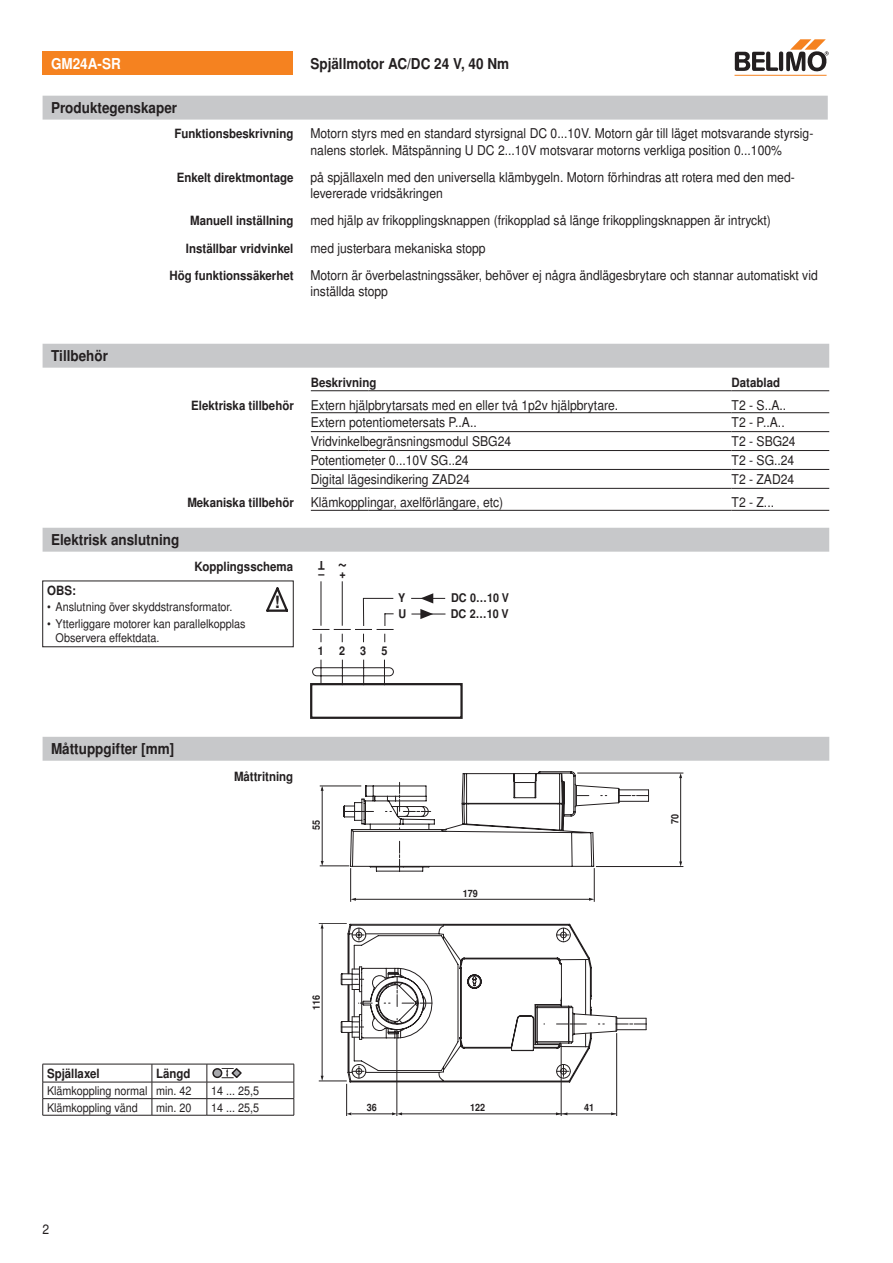
<style>
.page{position:relative;width:893px;height:1263px;background:#fff}
.page>*{position:absolute;margin:0;border:0;box-sizing:border-box;transform-origin:0 0}
.t1{font:700 18px "Nimbus Sans BEL";color:#231f20;scale:.9 1}
.t2{font:700 16.95px "Nimbus Sans BEL";color:#231f20}
.t3{font:700 15px "Nimbus Sans BEL";color:#231f20;scale:.9 1}
.t4{font:700 15px "Nimbus Sans BEL";color:#fff;scale:.9 1}
.t5{font:13.5px/16.2px "Nimbus Sans BEL";color:#231f20;scale:.9 1}
.t6{font:700 12.75px "Nimbus Sans BEL";color:#231f20;scale:.9 1}
.t7{font:12px/14.4px "Nimbus Sans BEL";color:#231f20;scale:.9 1}
.t8{font:700 12px/15.8px "Nimbus Sans BEL";color:#231f20;scale:.9 1}
.t9{font:700 10.05px "Nimbus Sans BEL";color:#231f20;scale:.9 1}
</style>
<div class="page">
<div style="left:43px;top:51px;width:250px;height:24px;background:#f58220"></div>
<hr style="left:735px;top:75px;width:92px;height:1px;background:#f58220">
<svg style="left:735px;top:39px;width:94px;height:33px"></svg>
<div style="left:43px;top:528px;width:786px;height:24px;background:#c7c8ca"></div>
<hr style="left:411px;top:598px;width:34px;height:1px;background:#231f20">
<svg style="left:420px;top:593px;width:13px;height:10px"></svg>
<hr style="left:411px;top:614px;width:34px;height:1px;background:#231f20">
<svg style="left:420px;top:609px;width:13px;height:10px"></svg>
<hr style="left:321px;top:581px;width:1px;height:45px;background:#231f20">
<hr style="left:342px;top:581px;width:1px;height:45px;background:#231f20">
<svg style="left:312px;top:659px;width:82px;height:24px"></svg>
<svg style="left:312px;top:598px;width:82px;height:44px"></svg>
<div style="left:310px;top:683px;width:153px;height:36px;border:2px solid #231f20"></div>
<div style="left:43px;top:96px;width:785px;height:24px;background:#c7c8ca"></div>
<div style="left:43px;top:737px;width:786px;height:24px;background:#c7c8ca"></div>
<hr style="left:350px;top:868px;width:1px;height:34px;background:#231f20">
<hr style="left:594px;top:868px;width:1px;height:34px;background:#231f20">
<hr style="left:355px;top:899px;width:235px;height:1px;background:#231f20">
<svg style="left:589px;top:898px;width:5px;height:3px"></svg>
<svg style="left:351px;top:898px;width:5px;height:3px"></svg>
<hr style="left:577px;top:773px;width:106px;height:1px;background:#231f20">
<hr style="left:596px;top:866px;width:87px;height:1px;background:#231f20">
<hr style="left:680px;top:776px;width:1px;height:86px;background:#231f20">
<svg style="left:679px;top:861px;width:3px;height:5px"></svg>
<svg style="left:679px;top:773px;width:3px;height:5px"></svg>
<svg style="left:320px;top:771px;width:329px;height:101px"></svg>
<svg style="left:319px;top:923px;width:327px;height:159px"></svg>
<hr style="left:346px;top:1084px;width:1px;height:31px;background:#231f20">
<hr style="left:397px;top:1030px;width:1px;height:85px;background:#231f20">
<hr style="left:561px;top:1043px;width:1px;height:72px;background:#231f20">
<hr style="left:616px;top:1033px;width:1px;height:82px;background:#231f20">
<hr style="left:352px;top:1113px;width:42px;height:1px;background:#231f20">
<hr style="left:401px;top:1113px;width:215px;height:1px;background:#231f20">
<svg style="left:392px;top:1112px;width:10px;height:3px"></svg>
<svg style="left:556px;top:1112px;width:11px;height:3px"></svg>
<div style="left:43px;top:344px;width:786px;height:24px;background:#c7c8ca"></div>
<hr style="left:311px;top:412px;width:57px;height:1px;background:#231f20">
<hr style="left:368px;top:412px;width:364px;height:1px;background:#231f20">
<hr style="left:732px;top:412px;width:97px;height:1px;background:#231f20">
<hr style="left:311px;top:431px;width:57px;height:1px;background:#231f20">
<hr style="left:368px;top:431px;width:364px;height:1px;background:#231f20">
<hr style="left:732px;top:431px;width:97px;height:1px;background:#231f20">
<hr style="left:311px;top:450px;width:57px;height:1px;background:#231f20">
<hr style="left:368px;top:450px;width:364px;height:1px;background:#231f20">
<hr style="left:732px;top:450px;width:97px;height:1px;background:#231f20">
<hr style="left:311px;top:469px;width:57px;height:1px;background:#231f20">
<hr style="left:368px;top:469px;width:364px;height:1px;background:#231f20">
<hr style="left:732px;top:469px;width:97px;height:1px;background:#231f20">
<hr style="left:311px;top:488px;width:57px;height:1px;background:#231f20">
<hr style="left:368px;top:488px;width:364px;height:1px;background:#231f20">
<hr style="left:732px;top:488px;width:97px;height:1px;background:#231f20">
<hr style="left:311px;top:510px;width:57px;height:1px;background:#231f20">
<hr style="left:368px;top:510px;width:364px;height:1px;background:#231f20">
<hr style="left:732px;top:510px;width:97px;height:1px;background:#231f20">
<hr style="left:311px;top:390px;width:57px;height:1px;background:#231f20">
<hr style="left:368px;top:390px;width:364px;height:1px;background:#231f20">
<hr style="left:732px;top:390px;width:97px;height:1px;background:#231f20">
<svg style="left:266px;top:588px;width:22px;height:24px"></svg>
<hr style="left:43px;top:1064px;width:109px;height:1px;background:#231f20">
<hr style="left:152px;top:1064px;width:55px;height:1px;background:#231f20">
<hr style="left:207px;top:1064px;width:87px;height:1px;background:#231f20">
<hr style="left:43px;top:1082px;width:109px;height:1px;background:#231f20">
<hr style="left:152px;top:1082px;width:55px;height:1px;background:#231f20">
<hr style="left:207px;top:1082px;width:87px;height:1px;background:#231f20">
<hr style="left:43px;top:1098px;width:109px;height:1px;background:#231f20">
<svg style="left:43px;top:1064px;width:1px;height:51px"></svg>
<hr style="left:152px;top:1098px;width:55px;height:1px;background:#231f20">
<svg style="left:152px;top:1064px;width:1px;height:51px"></svg>
<hr style="left:207px;top:1098px;width:87px;height:1px;background:#231f20">
<svg style="left:207px;top:1064px;width:1px;height:51px"></svg>
<svg style="left:294px;top:1064px;width:1px;height:51px"></svg>
<hr style="left:43px;top:1115px;width:109px;height:1px;background:#231f20">
<hr style="left:152px;top:1115px;width:55px;height:1px;background:#231f20">
<hr style="left:207px;top:1115px;width:87px;height:1px;background:#231f20">
<div style="left:213px;top:1069px;width:9px;height:8px;background:#a8a9ad;border-radius:50%"></div>
<div style="left:212px;top:1068px;width:10px;height:10px;border:2px solid #231f20;border-radius:50%"></div>
<svg style="left:222px;top:1068px;width:20px;height:10px"></svg>
<p class="t4" style="left:51px;top:55px;width:79px">GM24A-SR</p>
<p class="t3" style="left:310px;top:55px;width:222px">Spjällmotor AC/DC 24 V, 40 Nm</p>
<p class="t3" style="left:51px;top:99px;width:142px">Produktegenskaper</p>
<p class="t6" style="left:175px;top:126px;width:134px">Funktionsbeskrivning</p>
<p class="t5" style="left:311px;top:126px;width:560px">Motorn styrs med en standard styrsignal DC 0...10V. Motorn går till läget motsvarande styrsig&shy;nalens storlek. Mätspänning U DC 2...10V motsvarar motorns verkliga position 0...100%</p>
<p class="t6" style="left:177px;top:170px;width:131px">Enkelt direktmontage</p>
<p class="t5" style="left:311px;top:169px;width:540px">på spjällaxeln med den universella klämbygeln. Motorn förhindras att rotera med den med&shy;levererade vridsäkringen</p>
<p class="t6" style="left:190px;top:213px;width:116px">Manuell inställning</p>
<p class="t5" style="left:311px;top:213px;width:513px">med hjälp av frikopplingsknappen (frikopplad så länge frikopplingsknappen är intryckt)</p>
<p class="t6" style="left:186px;top:241px;width:121px">Inställbar vridvinkel</p>
<p class="t5" style="left:311px;top:240px;width:196px">med justerbara mekaniska stopp</p>
<p class="t6" style="left:169px;top:268px;width:139px">Hög funktionssäkerhet</p>
<p class="t5" style="left:311px;top:267px;width:565px">Motorn är överbelastningssäker, behöver ej några ändlägesbrytare och stannar automatiskt vid inställda stopp</p>
<p class="t3" style="left:51px;top:347px;width:65px">Tillbehör</p>
<p class="t3" style="left:51px;top:531px;width:144px">Elektrisk anslutning</p>
<p class="t6" style="left:311px;top:374px;width:74px">Beskrivning</p>
<p class="t6" style="left:732px;top:374px;width:55px">Datablad</p>
<p class="t6" style="left:191px;top:397px;width:115px">Elektriska tillbehör</p>
<p class="t5" style="left:311px;top:397px;width:343px">Extern hjälpbrytarsats med en eller två 1p2v hjälpbrytare.</p>
<p class="t5" style="left:732px;top:397px;width:62px">T2 - S..A..</p>
<p class="t5" style="left:311px;top:415px;width:186px">Extern potentiometersats P..A..</p>
<p class="t5" style="left:732px;top:415px;width:61px">T2 - P..A..</p>
<p class="t5" style="left:311px;top:434px;width:224px">Vridvinkelbegränsningsmodul SBG24</p>
<p class="t5" style="left:732px;top:434px;width:73px">T2 - SBG24</p>
<p class="t5" style="left:311px;top:452px;width:177px">Potentiometer 0...10V SG..24</p>
<p class="t5" style="left:732px;top:452px;width:71px">T2 - SG..24</p>
<p class="t5" style="left:311px;top:471px;width:178px">Digital lägesindikering ZAD24</p>
<p class="t5" style="left:732px;top:471px;width:71px">T2 - ZAD24</p>
<p class="t6" style="left:187px;top:495px;width:120px">Mekaniska tillbehör</p>
<p class="t5" style="left:311px;top:495px;width:215px">Klämkopplingar, axelförlängare, etc)</p>
<p class="t5" style="left:732px;top:495px;width:49px">T2 - Z...</p>
<p class="t6" style="left:195px;top:558px;width:111px">Kopplingsschema</p>
<p class="t8" style="left:325px;top:572px;width:9px;rotate:-180deg">T</p>
<h1 class="t1" style="left:347px;top:578px;width:12px;rotate:-180deg">~</h1>
<p class="t8" style="left:318px;top:567px;width:32px">– +</p>
<p class="t6" style="left:47px;top:583px;width:33px">OBS:</p>
<p class="t7" style="left:47px;top:600px;width:207px">• Anslutning över skyddstransformator.</p>
<p class="t7" style="left:56px;top:617px;width:212px;text-indent:-9px">• Ytterliggare motorer kan parallelkopplas<br>Observera effektdata.</p>
<p class="t2" style="left:274px;top:592px;width:7px">!</p>
<p class="t8" style="left:318px;top:643px;width:8px">1</p>
<p class="t8" style="left:339px;top:643px;width:32px">2 3</p>
<p class="t8" style="left:381px;top:643px;width:8px">5</p>
<p class="t8" style="left:398px;top:591px;width:10px">Y<br>U</p>
<p class="t3" style="left:51px;top:740px;width:138px">Måttuppgifter [mm]</p>
<p class="t6" style="left:234px;top:769px;width:67px">Måttritning</p>
<p class="t9" style="left:310px;top:830px;width:13px;rotate:-90deg">55</p>
<p class="t8" style="left:451px;top:591px;width:66px">DC 0…10 V<br>DC 2…10 V</p>
<p class="t9" style="left:463px;top:887px;width:18px">179</p>
<p class="t6" style="left:47px;top:1066px;width:60px">Spjällaxel</p>
<p class="t6" style="left:156px;top:1066px;width:40px">Längd</p>
<p class="t7" style="left:47px;top:1084px;width:162px">Klämkoppling normal min. 42</p>
<p class="t7" style="left:211px;top:1084px;width:55px">14 ... 25,5</p>
<p class="t7" style="left:47px;top:1101px;width:102px">Klämkoppling vänd</p>
<p class="t7" style="left:156px;top:1101px;width:41px">min. 20</p>
<p class="t7" style="left:211px;top:1101px;width:55px">14 ... 25,5</p>
<p class="t9" style="left:310px;top:1010px;width:18px;rotate:-90deg">116</p>
<p class="t9" style="left:367px;top:1102px;width:13px">36</p>
<p class="t9" style="left:470px;top:1102px;width:18px">122</p>
<p class="t9" style="left:584px;top:1102px;width:13px">41</p>
<p class="t5" style="left:43px;top:1221px;width:9px">2</p>
<p class="t9" style="left:669px;top:824px;width:13px;rotate:-90deg">70</p>
</div>
